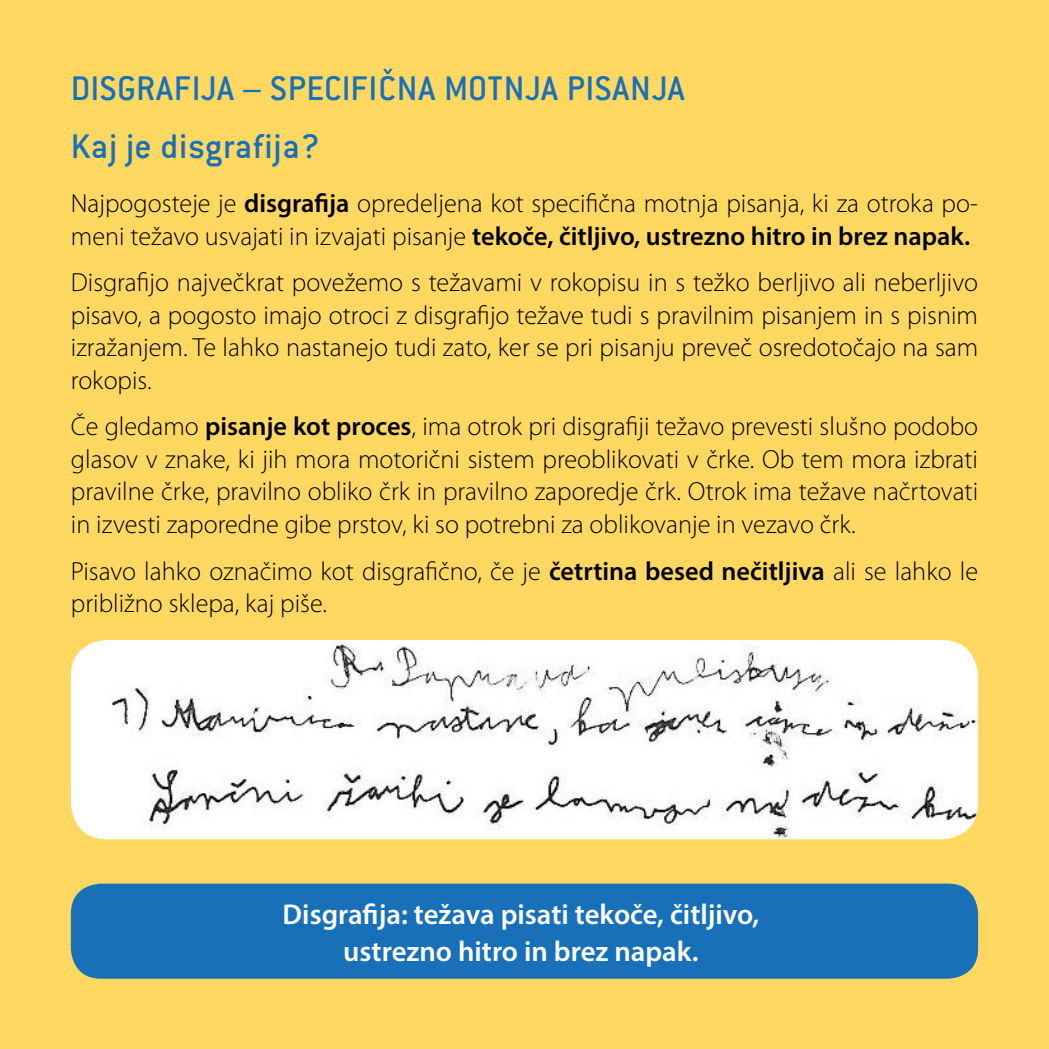
<style>
.page{position:relative;width:1049px;height:1049px;background:#ffd861}
.page>*{position:absolute;margin:0;border:0;box-sizing:border-box;transform-origin:0 0}
.t1{font:500 37.5px/58.8px "Conduit ITCEE";letter-spacing:.015em;color:#1870b9}
.t2{font:600 28.75px/37px "Myriad Pro";color:#fff;text-align:center}
.t3{font:300 26.25px/32.5px "Myriad Pro";color:#000}
.s1{font-weight:600}
</style>
<div class="page">
<div style="left:71px;top:883px;width:907px;height:96px;background:#1870b9;border-radius:30px"></div>
<img style="left:71px;top:640px;width:907px;height:199px">
<h1 class="t1" style="left:71px;top:58px;width:615px">DISGRAFIJA – SPECIFIČNA MOTNJA PISANJA<br>Kaj je disgrafija?</h1>
<p class="t3" style="left:71px;top:187px;width:909px">Najpogosteje je <span class="s1">disgrafija</span> opredeljena kot specifična motnja pisanja, ki za otroka po&shy;meni težavo usvajati in izvajati pisanje <span class="s1">tekoče, čitljivo, ustrezno hitro in brez napak.</span></p>
<p class="t3" style="left:71px;top:266px;width:909px;text-align:justify">Disgrafijo največkrat povežemo s težavami v rokopisu in s težko berljivo ali neberljivo pisavo, a pogosto imajo otroci z disgrafijo težave tudi s pravilnim pisanjem in s pisnim izražanjem. Te lahko nastanejo tudi zato, ker se pri pisanju preveč osredotočajo na sam rokopis.</p>
<p class="t3" style="left:71px;top:410px;width:909px;text-align:justify">Če gledamo <span class="s1">pisanje kot proces</span>, ima otrok pri disgrafiji težavo prevesti slušno podobo glasov v znake, ki jih mora motorični sistem preoblikovati v črke. Ob tem mora izbrati pravilne črke, pravilno obliko črk in pravilno zaporedje črk. Otrok ima težave načrtovati in izvesti zaporedne gibe prstov, ki so potrebni za oblikovanje in vezavo črk.</p>
<p class="t3" style="left:71px;top:554px;width:909px">Pisavo lahko označimo kot disgrafično, če je <span class="s1">četrtina besed nečitljiva</span> ali se lahko le približno sklepa, kaj piše.</p>
<p class="t2" style="left:283px;top:894px;width:478px">Disgrafija: težava pisati tekoče, čitljivo, ustrezno hitro in brez napak.</p>
</div>
